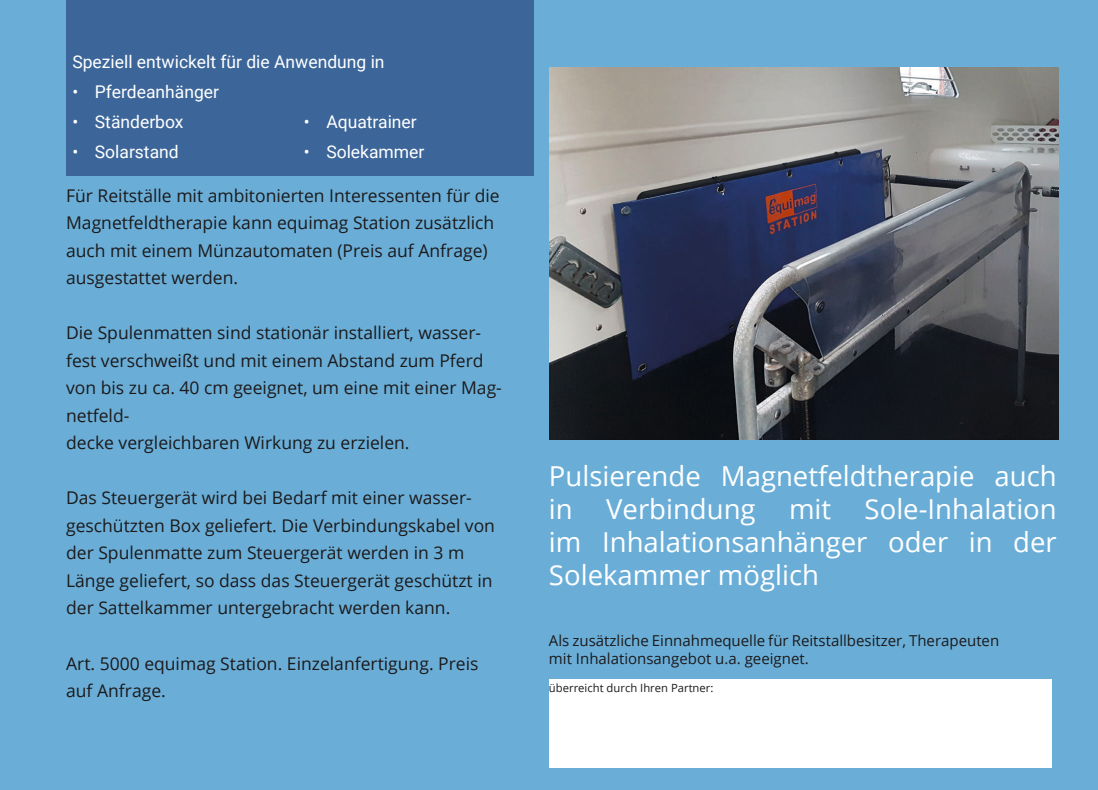
<style>
.page{position:relative;width:1098px;height:790px;background:#fff}
.page>*{position:absolute;margin:0;border:0;box-sizing:border-box;transform-origin:0 0}
.t1{font:27.5px/33px "Open Sans";color:#fff;text-align:justify}
.t2{font:17.5px/27.5px "Open Sans";color:#1c1a1b}
.t3{font:17.5px "Roboto";color:#fff}
.t4{font:15px/18px "Open Sans";color:#1c1a1b}
.t5{font:11.25px "Open Sans";color:#1c1a1b}
</style>
<div class="page">
<div style="left:0;top:0;width:1097px;height:789px;background:#6aaed8"></div>
<div style="left:66px;top:0;width:468px;height:175px;background:#3c669a"></div>
<div style="left:549px;top:678px;width:502px;height:89px;background:#fff"></div>
<img style="left:549px;top:68px;width:509px;height:371px">
<p class="t3" style="left:72px;top:50px;width:314px">Speziell entwickelt für die Anwendung in</p>
<p class="t3" style="left:72px;top:79px;width:148px">• Pferdeanhänger</p>
<p class="t3" style="left:72px;top:109px;width:113px">• Ständerbox</p>
<p class="t3" style="left:72px;top:139px;width:108px">• Solarstand</p>
<p class="t3" style="left:304px;top:109px;width:114px">• Aquatrainer</p>
<p class="t3" style="left:304px;top:139px;width:122px">• Solekammer</p>
<p class="t2" style="left:66px;top:181px;width:435px">Für Reitställe mit ambitonierten Interessenten für die Magnetfeldtherapie kann equimag Station zusätzlich auch mit einem Münzautomaten (Preis auf Anfrage) ausgestattet werden.</p>
<p class="t2" style="left:66px;top:318px;width:437px">Die Spulenmatten sind stationär installiert, wasser&shy;fest verschweißt und mit einem Abstand zum Pferd von bis zu ca. 40 cm geeignet, um eine mit einer Mag&shy;netfeld-<br>decke vergleichbaren Wirkung zu erzielen.</p>
<p class="t2" style="left:66px;top:483px;width:430px">Das Steuergerät wird bei Bedarf mit einer wasser&shy;geschützten Box geliefert. Die Verbindungskabel von der Spulenmatte zum Steuergerät werden in 3 m Länge geliefert, so dass das Steuergerät geschützt in der Sattelkammer untergebracht werden kann.</p>
<p class="t2" style="left:66px;top:648px;width:414px">Art. 5000 equimag Station. Einzelanfertigung. Preis auf Anfrage.</p>
<h1 class="t1" style="left:549px;top:458px;width:509px">Pulsierende Magnetfeldtherapie auch in Verbindung mit Sole-Inhalation im Inhalationsanhänger oder in der Solekammer möglich</h1>
<p class="t4" style="left:549px;top:631px;width:452px">Als zusätzliche Einnahmequelle für Reitstallbesitzer, Therapeuten mit Inhalationsangebot u.a. geeignet.</p>
<p class="t5" style="left:549px;top:679px;width:166px">überreicht durch Ihren Partner:</p>
</div>
